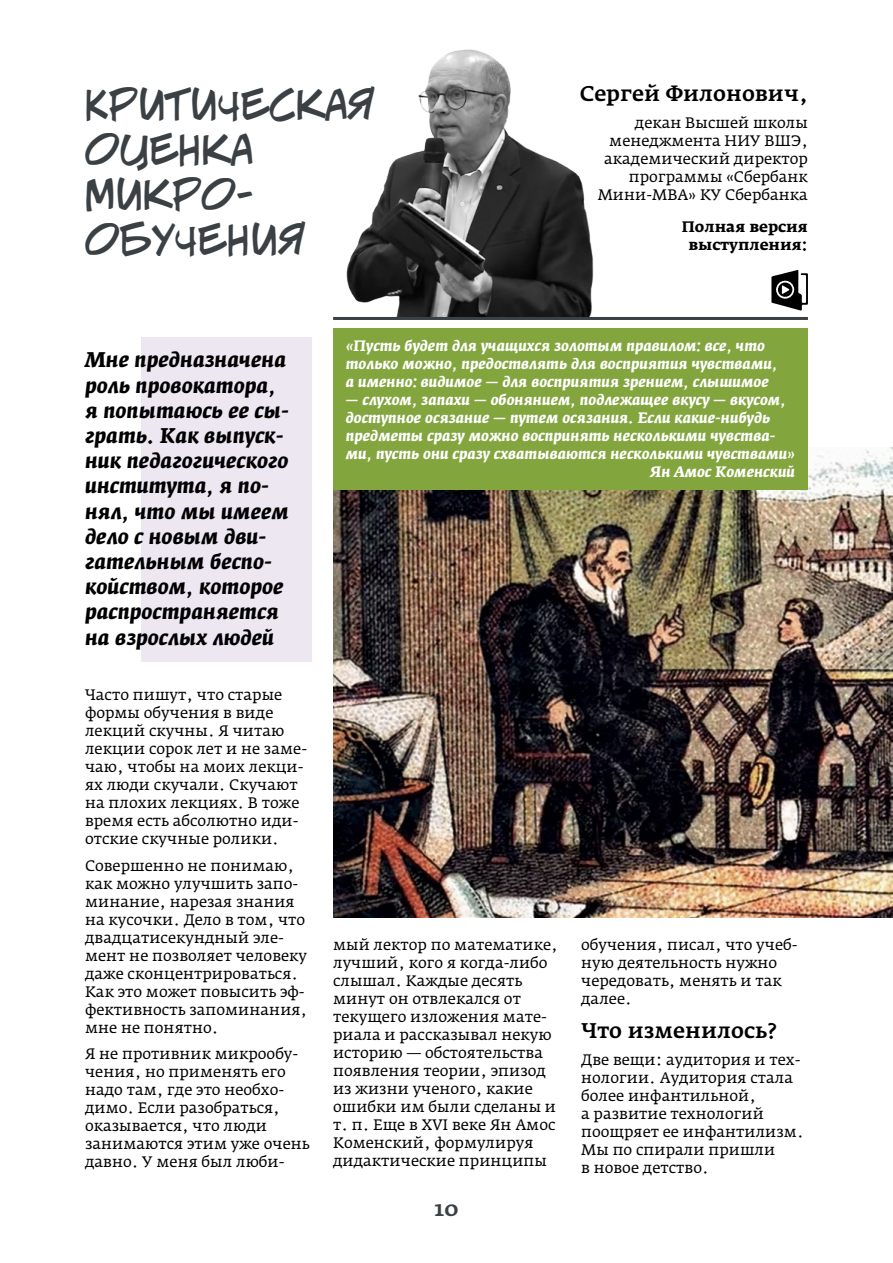
<style>
.page{position:relative;width:893px;height:1263px;background:#fff}
.page>*{position:absolute;margin:0;border:0;box-sizing:border-box;transform-origin:0 0}
.t1{font:39px/45px "BOM Gcom Jeff Campbell";letter-spacing:.01em;color:#3b4044}
.t2{font:italic 700 21px/25.2px "Fedra Serif A Pro";color:#000}
.t3{font:500 21px "Fedra Serif A Pro";color:#000}
.t4{font:500 21px "Fedra Serif A Pro";color:#3b4044}
.t5{font:15px/18px "Fedra Serif A Pro";color:#000}
.t6{font:italic 700 15px/18px "Fedra Serif A Pro";color:#fff}
.t7{font:700 15px/18px "Fedra Serif A Pro";color:#000;text-align:center}
</style>
<div class="page">
<img style="left:346px;top:49px;width:248px;height:268px">
<hr style="left:333px;top:317px;width:475px;height:3px;background:#3b4044">
<div style="left:142px;top:337px;width:170px;height:325px;background:#ede7f1"></div>
<img style="left:333px;top:447px;width:560px;height:470px">
<div style="left:333px;top:328px;width:475px;height:161px;background:#82a53e"></div>
<svg style="left:771px;top:270px;width:37px;height:41px"></svg>
<h1 class="t1" style="left:85px;top:83px;width:293px">Критическая оценка микро&shy;обучения</h1>
<h2 class="t3" style="left:580px;top:81px;width:230px">Сергей Филонович,</h2>
<p class="t5" style="left:598px;top:114px;width:212px;text-align:right">декан Высшей школы менеджмента НИУ ВШЭ, академический директор программы «Сбербанк<br>Мини-МВА» КУ Сбербанка</p>
<p class="t7" style="left:682px;top:218px;width:128px">Полная версия выступления:</p>
<h2 class="t2" style="left:85px;top:347px;width:206px">Мне предназначена роль провокатора, я попытаюсь ее сы&shy;грать. Как выпуск&shy;ник педагогического института, я по&shy;нял, что мы имеем дело с новым дви&shy;гательным беспо&shy;койством, которое распространяется на взрослых людей</h2>
<p class="t6" style="left:346px;top:337px;width:433px">«Пусть будет для учащихся золотым правилом: все, что только можно, предоствлять для восприятия чувствами, а именно: видимое — для восприятия зрением, слышимое</p>
<p class="t6" style="left:346px;top:391px;width:441px">— слухом, запахи — обонянием, подлежащее вкусу — вкусом,</p>
<p class="t6" style="left:346px;top:409px;width:426px">доступное осязание — путем осязания. Если какие-нибудь</p>
<p class="t6" style="left:346px;top:427px;width:431px">предметы сразу можно воспринять несколькими чувства-</p>
<p class="t6" style="left:346px;top:445px;width:451px">ми, пусть они сразу схватываются несколькими чувствами»</p>
<p class="t6" style="left:650px;top:463px;width:147px">Ян Амос Коменский</p>
<p class="t5" style="left:85px;top:686px;width:223px">Часто пишут, что старые формы обучения в виде лекций скучны. Я читаю лекции сорок лет и не заме&shy;чаю, чтобы на моих лекци&shy;ях люди скучали. Скучают на плохих лекциях. В тоже время есть абсолютно иди&shy;отские скучные ролики.</p>
<p class="t5" style="left:85px;top:856px;width:224px">Совершенно не понимаю, как можно улучшить запо&shy;минание, нарезая знания на кусочки. Дело в том, что двадцатисекундный эле&shy;мент не позволяет человеку даже сконцентрироваться.<br>Как это может повысить эф&shy;фективность запоминания, мне не понятно.</p>
<p class="t5" style="left:85px;top:1045px;width:226px">Я не противник микрообу&shy;чения, но применять его надо там, где это необхо&shy;димо. Если разобраться, оказывается, что люди занимаются этим уже очень давно. У меня был люби-</p>
<p class="t5" style="left:333px;top:936px;width:226px">мый лектор по математике, лучший, кого я когда-либо слышал. Каждые десять минут он отвлекался от текущего изложения мате&shy;риала и рассказывал некую историю — обстоятельства появления теории, эпизод из жизни ученого, какие ошибки им были сделаны и т. п. Еще в XVI веке Ян Амос<br>Коменский, формулируя дидактические принципы</p>
<p class="t5" style="left:581px;top:936px;width:218px">обучения, писал, что учеб&shy;ную деятельность нужно чередовать, менять и так далее.</p>
<h2 class="t3" style="left:581px;top:1017px;width:197px">Что изменилось?</h2>
<p class="t5" style="left:581px;top:1050px;width:224px">Две вещи: аудитория и тех&shy;нологии. Аудитория стала более инфантильной,<br>а развитие технологий поощряет ее инфантилизм.<br>Мы по спирали пришли<br>в новое детство.</p>
<h2 class="t4" style="left:435px;top:1195px;width:25px">10</h2>
</div>
